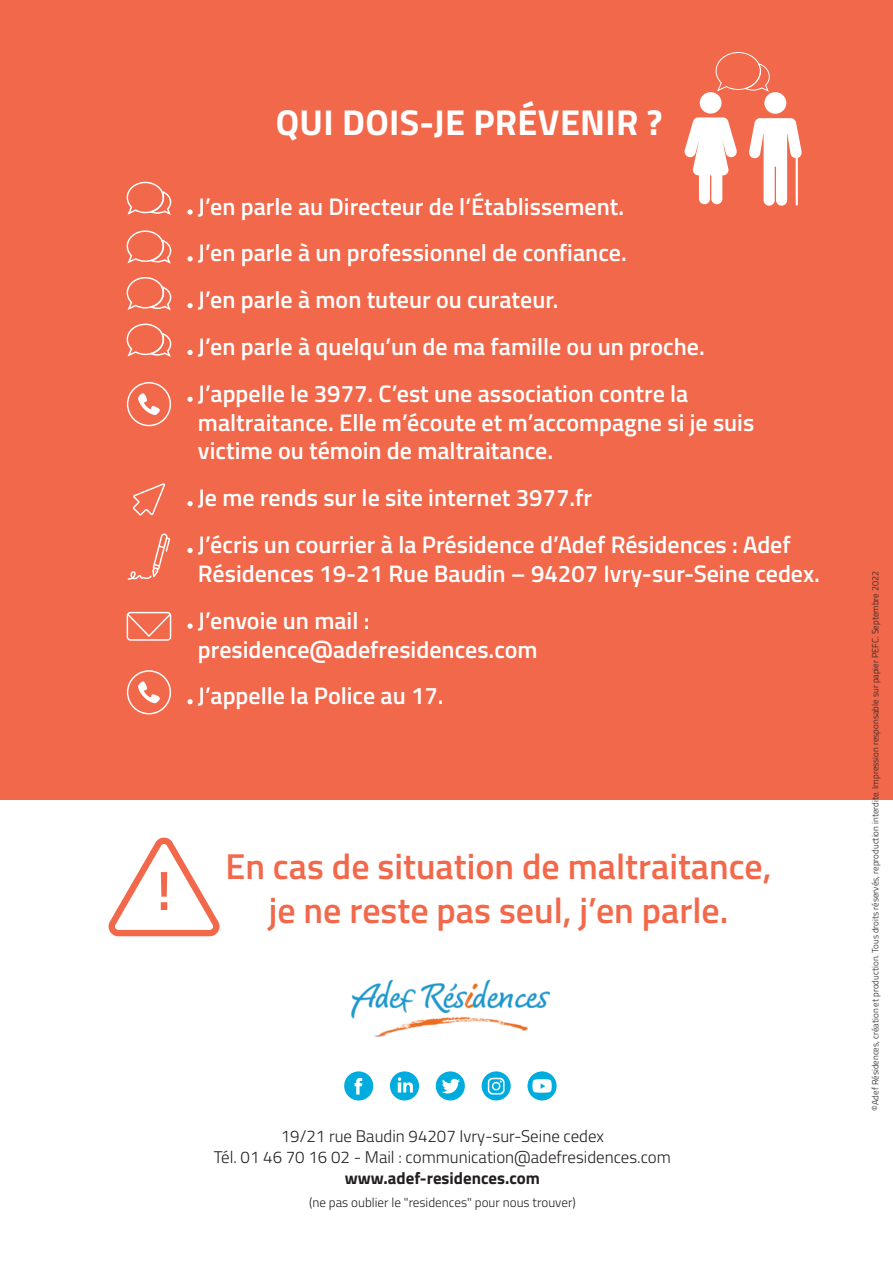
<style>
.page{position:relative;width:893px;height:1263px;background:#fff}
.page>*{position:absolute;margin:0;border:0;box-sizing:border-box;transform-origin:0 0}
.t1{font:600 36px "Titillium";color:#f2684b}
.t2{font:700 36px "Titillium";letter-spacing:.01em;color:#fff}
.t3{font:600 24px/28.8px "Titillium";color:#fff}
.Texte_standard{font:300 16.8px "Titillium";color:#231f20}
.Texte_standard-2{font:700 16.8px "Titillium";color:#231f20}
.Texte_standard-3{font:300 13.2px "Titillium";color:#231f20}
.Texte_standard-4{font:300 9px "Titillium";color:#231f20}
</style>
<div class="page">
<svg style="left:108px;top:837px;width:112px;height:100px"></svg>
<div style="left:0;top:0;width:893px;height:799px;background:#f2684b"></div>
<svg style="left:187px;top:209px;width:6px;height:6px"></svg>
<svg style="left:187px;top:256px;width:6px;height:5px"></svg>
<svg style="left:187px;top:303px;width:6px;height:5px"></svg>
<svg style="left:187px;top:350px;width:6px;height:5px"></svg>
<svg style="left:187px;top:397px;width:6px;height:5px"></svg>
<svg style="left:187px;top:501px;width:6px;height:5px"></svg>
<svg style="left:187px;top:548px;width:6px;height:5px"></svg>
<svg style="left:187px;top:623px;width:6px;height:6px"></svg>
<svg style="left:187px;top:699px;width:6px;height:5px"></svg>
<div style="left:700px;top:92px;width:21px;height:22px;background:#fff;border-radius:50%"></div>
<svg style="left:685px;top:117px;width:52px;height:87px"></svg>
<div style="left:764px;top:92px;width:22px;height:22px;background:#fff;border-radius:50%"></div>
<svg style="left:749px;top:118px;width:53px;height:88px"></svg>
<svg style="left:715px;top:52px;width:55px;height:40px"></svg>
<svg style="left:126px;top:181px;width:46px;height:34px"></svg>
<svg style="left:126px;top:230px;width:46px;height:34px"></svg>
<svg style="left:126px;top:277px;width:46px;height:34px"></svg>
<svg style="left:126px;top:323px;width:46px;height:34px"></svg>
<div style="left:127px;top:670px;width:44px;height:44px;border:1px solid #fff;border-radius:50%"></div>
<svg style="left:138px;top:681px;width:22px;height:22px"></svg>
<div style="left:127px;top:382px;width:44px;height:44px;border:1px solid #fff;border-radius:50%"></div>
<svg style="left:138px;top:393px;width:22px;height:22px"></svg>
<svg style="left:132px;top:483px;width:34px;height:33px"></svg>
<div style="left:127px;top:612px;width:44px;height:29px;border:1px solid #fff;border-radius:3px"></div>
<svg style="left:126px;top:612px;width:46px;height:28px"></svg>
<svg style="left:128px;top:533px;width:42px;height:47px"></svg>
<div style="left:344px;top:1071px;width:29px;height:29px;background:#00acdd;border-radius:50%"></div>
<svg style="left:355px;top:1086px;width:7px;height:8px"></svg>
<div style="left:390px;top:1071px;width:29px;height:29px;background:#00acdd;border-radius:50%"></div>
<div style="left:436px;top:1071px;width:29px;height:29px;background:#00acdd;border-radius:50%"></div>
<svg style="left:398px;top:1086px;width:15px;height:6px"></svg>
<svg style="left:442px;top:1086px;width:16px;height:7px"></svg>
<div style="left:482px;top:1071px;width:29px;height:29px;background:#00acdd;border-radius:50%"></div>
<svg style="left:527px;top:1071px;width:30px;height:29px"></svg>
<svg style="left:488px;top:1086px;width:17px;height:8px"></svg>
<svg style="left:533px;top:1086px;width:18px;height:6px"></svg>
<img style="left:344px;top:979px;width:213px;height:107px">
<p class="t2" style="left:276px;top:95px;width:388px">QUI DOIS-JE PRÉVENIR ?</p>
<p class="t3" style="left:198px;top:191px;width:428px">J’en parle au Directeur de l’Établissement.</p>
<p class="t3" style="left:198px;top:237px;width:430px">J’en parle à un professionnel de confiance.</p>
<p class="t3" style="left:198px;top:284px;width:362px">J’en parle à mon tuteur ou curateur.</p>
<p class="t3" style="left:198px;top:331px;width:508px">J’en parle à quelqu’un de ma famille ou un proche.</p>
<p class="t3" style="left:198px;top:378px;width:558px">J’appelle le 3977. C’est une association contre la maltraitance. Elle m’écoute et m’accompagne si je suis victime ou témoin de maltraitance.</p>
<p class="t3" style="left:198px;top:482px;width:396px">Je me rends sur le site internet 3977.fr</p>
<p class="t3" style="left:198px;top:529px;width:624px">J’écris un courrier à la Présidence d’Adef Résidences : Adef<br>Résidences 19-21 Rue Baudin – 94207 Ivry-sur-Seine cedex.</p>
<p class="t3" style="left:198px;top:605px;width:341px">J’envoie un mail : presidence@adefresidences.com</p>
<p class="t3" style="left:198px;top:680px;width:247px">J’appelle la Police au 17.</p>
<p class="t1" style="left:225px;top:840px;width:548px">En cas de situation de maltraitance,</p>
<p class="t1" style="left:269px;top:883px;width:461px">je ne reste pas seul, j’en parle.</p>
<p class="Texte_standard" style="left:281px;top:1124px;width:325px">19/21 rue Baudin 94207 Ivry-sur-Seine cedex</p>
<p class="Texte_standard" style="left:214px;top:1145px;width:458px">Tél. 01 46 70 16 02 - Mail : communication@adefresidences.com</p>
<p class="Texte_standard-2" style="left:345px;top:1165px;width:197px">www.adef-residences.com</p>
<p class="Texte_standard-3" style="left:309px;top:1193px;width:268px">(ne pas oublier le "residences" pour nous trouver)</p>
<p class="Texte_standard-4" style="left:869px;top:1111px;width:541px;rotate:-90deg">©Adef Résidences, création et production. Tous droits réservés, reproduction interdite. Impression responsable sur papier PEFC. Septembre 2022</p>
</div>
